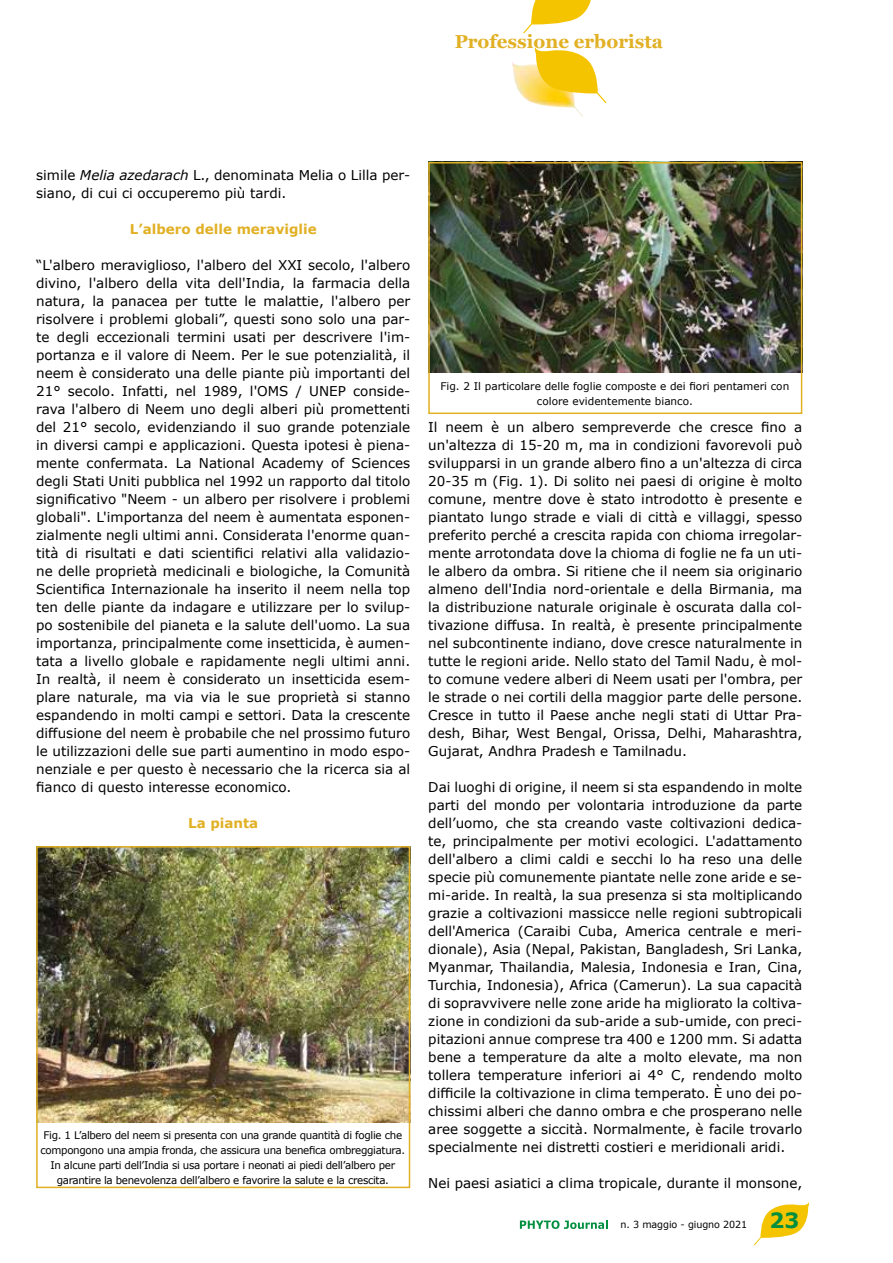
<style>
.page{position:relative;width:893px;height:1263px;background:#fff}
.page>*{position:absolute;margin:0;border:0;box-sizing:border-box;transform-origin:0 0}
.t1{font:700 18.75px "Georgia";color:#e1b024}
.t2{font:13.5px/18px "Verdana";color:#000;text-align:justify}
.t3{font:700 13.5px "Verdana";color:#e1b024}
.t4{font:10.5px/15px "Verdana";letter-spacing:-.03em;color:#000;text-align:center}
.t5{font:10.5px/15px "Verdana";color:#000;text-align:center}
.t6{font:9.75px "Verdana";letter-spacing:-.01em;color:#000}
.s1{font-style:italic}
.s2{font-weight:700;font-size:21px;color:#008e3f}
</style>
<div class="page">
<svg style="left:754px;top:1202px;width:55px;height:43px"></svg>
<svg style="left:520px;top:1220px;width:88px;height:9px"></svg>
<svg style="left:523px;top:0;width:68px;height:33px"></svg>
<img style="left:512px;top:62px;width:71px;height:55px">
<svg style="left:534px;top:47px;width:72px;height:56px"></svg>
<img style="left:39px;top:849px;width:368px;height:274px">
<img style="left:431px;top:165px;width:368px;height:208px">
<div style="left:36px;top:846px;width:374px;height:342px;border:2px solid #e1b024"></div>
<div style="left:428px;top:162px;width:374px;height:252px;border:2px solid #e1b024"></div>
<h1 class="t1" style="left:455px;top:29px;width:210px">Professione erborista</h1>
<p class="t2" style="left:36px;top:166px;width:376px">simile <span class="s1">Melia azedarach</span> L., denominata Melia o Lilla per&shy;siano, di cui ci occuperemo più tardi.</p>
<p class="t3" style="left:130px;top:220px;width:188px">L’albero delle meraviglie</p>
<p class="t2" style="left:36px;top:256px;width:376px">“L'albero meraviglioso, l'albero del XXI secolo, l'albero divino, l'albero della vita dell'India, la farmacia della natura, la panacea per tutte le malattie, l'albero per risolvere i problemi globali”, questi sono solo una par&shy;te degli eccezionali termini usati per descrivere l'im&shy;portanza e il valore di Neem. Per le sue potenzialità, il neem è considerato una delle piante più importanti del 21° secolo. Infatti, nel 1989, l'OMS / UNEP conside&shy;rava l'albero di Neem uno degli alberi più promettenti del 21° secolo, evidenziando il suo grande potenziale in diversi campi e applicazioni. Questa ipotesi è piena&shy;mente confermata. La National Academy of Sciences degli Stati Uniti pubblica nel 1992 un rapporto dal titolo significativo "Neem - un albero per risolvere i problemi globali". L'importanza del neem è aumentata esponen&shy;zialmente negli ultimi anni. Considerata l'enorme quan&shy;tità di risultati e dati scientifici relativi alla validazio&shy;ne delle proprietà medicinali e biologiche, la Comunità Scientifica Internazionale ha inserito il neem nella top ten delle piante da indagare e utilizzare per lo svilup&shy;po sostenibile del pianeta e la salute dell'uomo. La sua importanza, principalmente come insetticida, è aumen&shy;tata a livello globale e rapidamente negli ultimi anni.<br>In realtà, il neem è considerato un insetticida esem&shy;plare naturale, ma via via le sue proprietà si stanno espandendo in molti campi e settori. Data la crescente diffusione del neem è probabile che nel prossimo futuro le utilizzazioni delle sue parti aumentino in modo espo&shy;nenziale e per questo è necessario che la ricerca sia al fianco di questo interesse economico.</p>
<p class="t3" style="left:188px;top:813px;width:72px">La pianta</p>
<p class="t4" style="left:41px;top:1127px;width:366px">Fig. 1 L’albero del neem si presenta con una grande quantità di foglie che compongono una ampia fronda, che assicura una benefica ombreggiatura.<br>In alcune parti dell’India si usa portare i neonati ai piedi dell’albero per garantire la benevolenza dell’albero e favorire la salute e la crescita.</p>
<p class="t5" style="left:440px;top:379px;width:350px">Fig. 2 Il particolare delle foglie composte e dei fiori pentameri con colore evidentemente bianco.</p>
<p class="t2" style="left:428px;top:418px;width:376px">Il neem è un albero sempreverde che cresce fino a un'altezza di 15-20 m, ma in condizioni favorevoli può svilupparsi in un grande albero fino a un'altezza di circa 20-35 m (Fig. 1). Di solito nei paesi di origine è molto comune, mentre dove è stato introdotto è presente e piantato lungo strade e viali di città e villaggi, spesso preferito perché a crescita rapida con chioma irregolar&shy;mente arrotondata dove la chioma di foglie ne fa un uti&shy;le albero da ombra. Si ritiene che il neem sia originario almeno dell'India nord-orientale e della Birmania, ma la distribuzione naturale originale è oscurata dalla col&shy;tivazione diffusa. In realtà, è presente principalmente nel subcontinente indiano, dove cresce naturalmente in tutte le regioni aride. Nello stato del Tamil Nadu, è mol&shy;to comune vedere alberi di Neem usati per l'ombra, per le strade o nei cortili della maggior parte delle persone.<br>Cresce in tutto il Paese anche negli stati di Uttar Pra&shy;desh, Bihar, West Bengal, Orissa, Delhi, Maharashtra, Gujarat, Andhra Pradesh e Tamilnadu.</p>
<p class="t2" style="left:428px;top:778px;width:376px">Dai luoghi di origine, il neem si sta espandendo in molte parti del mondo per volontaria introduzione da parte dell’uomo, che sta creando vaste coltivazioni dedica&shy;te, principalmente per motivi ecologici. L'adattamento dell'albero a climi caldi e secchi lo ha reso una delle specie più comunemente piantate nelle zone aride e se&shy;mi-aride. In realtà, la sua presenza si sta moltiplicando grazie a coltivazioni massicce nelle regioni subtropicali dell'America (Caraibi Cuba, America centrale e meri&shy;dionale), Asia (Nepal, Pakistan, Bangladesh, Sri Lanka, Myanmar, Thailandia, Malesia, Indonesia e Iran, Cina, Turchia, Indonesia), Africa (Camerun). La sua capacità di sopravvivere nelle zone aride ha migliorato la coltiva&shy;zione in condizioni da sub-aride a sub-umide, con preci&shy;pitazioni annue comprese tra 400 e 1200 mm. Si adatta bene a temperature da alte a molto elevate, ma non tollera temperature inferiori ai 4° C, rendendo molto difficile la coltivazione in clima temperato. È uno dei po&shy;chissimi alberi che danno ombra e che prosperano nelle aree soggette a siccità. Normalmente, è facile trovarlo specialmente nei distretti costieri e meridionali aridi.</p>
<p class="t2" style="left:428px;top:1174px;width:376px">Nei paesi asiatici a clima tropicale, durante il monsone,</p>
<p class="t6" style="left:621px;top:1217px;width:180px">n. 3 maggio - giugno 2021 <span class="s2">23</span></p>
</div>
